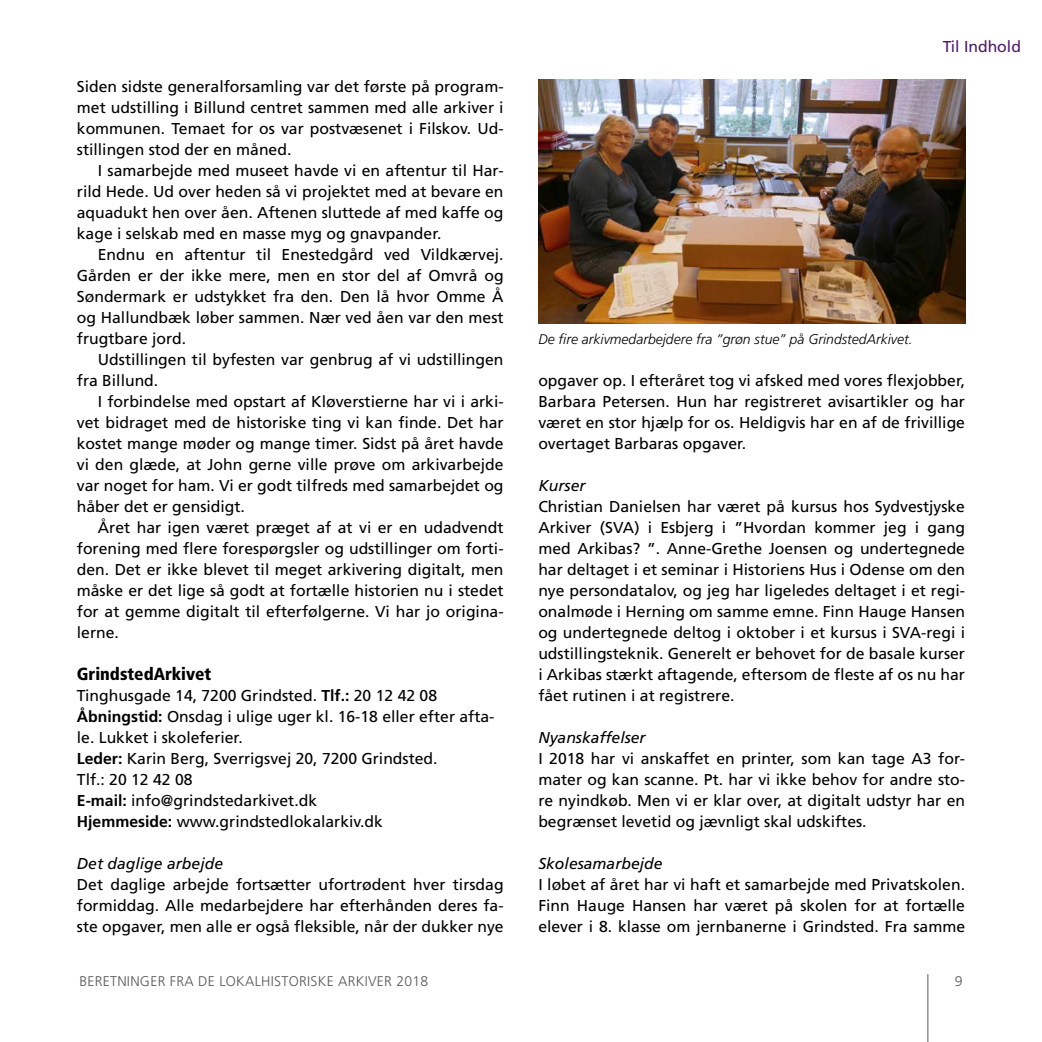
<style>
.page{position:relative;width:1042px;height:1042px;background:#fff}
.page>*{position:absolute;margin:0;border:0;box-sizing:border-box;transform-origin:0 0}
.t1{font:900 condensed 17.5px "Frutiger";color:#000}
.t2{font:15.75px/21px "Frutiger";color:#000;text-align:justify}
.t3{font:italic 15.75px "Frutiger";color:#000}
.t4{font:15.75px "Frutiger";color:#4b1a66}
.t5{font:italic 300 14px "Frutiger";color:#000}
.t6{font:300 14px "Frutiger";letter-spacing:.02em;color:#575756}
.s1{font-weight:700}
</style>
<div class="page">
<hr style="left:927px;top:974px;width:1px;height:68px;background:#575756">
<img style="left:538px;top:79px;width:427px;height:244px">
<p class="t2" style="left:77px;top:76px;width:428px">Siden sidste generalforsamling var det første på program&shy;met udstilling i Billund centret sammen med alle arkiver i kommunen. Temaet for os var postvæsenet i Filskov. Ud&shy;stillingen stod der en måned.</p>
<p class="t2" style="left:77px;top:160px;width:428px;text-indent:21px">I samarbejde med museet havde vi en aftentur til Har&shy;rild Hede. Ud over heden så vi projektet med at bevare en aquadukt hen over åen. Aftenen sluttede af med kaffe og kage i selskab med en masse myg og gnavpander.</p>
<p class="t2" style="left:77px;top:244px;width:428px;text-indent:21px">Endnu en aftentur til Enestedgård ved Vildkærvej.<br>Gården er der ikke mere, men en stor del af Omvrå og Søndermark er udstykket fra den. Den lå hvor Omme Å og Hallundbæk løber sammen. Nær ved åen var den mest frugtbare jord.</p>
<p class="t2" style="left:77px;top:349px;width:428px;text-indent:21px">Udstillingen til byfesten var genbrug af vi udstillingen fra Billund.</p>
<p class="t2" style="left:77px;top:391px;width:428px;text-indent:21px">I forbindelse med opstart af Kløverstierne har vi i arki&shy;vet bidraget med de historiske ting vi kan finde. Det har kostet mange møder og mange timer. Sidst på året havde vi den glæde, at John gerne ville prøve om arkivarbejde var noget for ham. Vi er godt tilfreds med samarbejdet og håber det er gensidigt.</p>
<p class="t2" style="left:77px;top:517px;width:428px;text-indent:21px">Året har igen været præget af at vi er en udadvendt forening med flere forespørgsler og udstillinger om forti&shy;den. Det er ikke blevet til meget arkivering digitalt, men måske er det lige så godt at fortælle historien nu i stedet for at gemme digitalt til efterfølgerne. Vi har jo origina&shy;lerne.</p>
<p class="t1" style="left:77px;top:663px;width:136px">GrindstedArkivet</p>
<p class="t2" style="left:77px;top:685px;width:419px;text-align:left">Tinghusgade 14, 7200 Grindsted. <span class="s1">Tlf.:</span> 20 12 42 08<br><span class="s1">Åbningstid:</span> Onsdag i ulige uger kl. 16-18 eller efter afta&shy;le. Lukket i skoleferier.<br><span class="s1">Leder:</span> Karin Berg, Sverrigsvej 20, 7200 Grindsted.<br>Tlf.: 20 12 42 08<br><span class="s1">E-mail:</span> info@grindstedarkivet.dk<br><span class="s1">Hjemmeside:</span> www.grindstedlokalarkiv.dk</p>
<p class="t3" style="left:77px;top:854px;width:148px">Det daglige arbejde</p>
<p class="t2" style="left:77px;top:874px;width:428px">Det daglige arbejde fortsætter ufortrødent hver tirsdag formiddag. Alle medarbejdere har efterhånden deres fa&shy;ste opgaver, men alle er også fleksible, når der dukker nye</p>
<p class="t4" style="left:943px;top:37px;width:80px">Til Indhold</p>
<p class="t5" style="left:538px;top:331px;width:376px">De fire arkivmedarbejdere fra ”grøn stue” på GrindstedArkivet.</p>
<p class="t2" style="left:538px;top:370px;width:428px">opgaver op. I efteråret tog vi afsked med vores flexjobber, Barbara Petersen. Hun har registreret avisartikler og har været en stor hjælp for os. Heldigvis har en af de frivillige overtaget Barbaras opgaver.</p>
<p class="t3" style="left:538px;top:476px;width:49px">Kurser</p>
<p class="t2" style="left:538px;top:496px;width:428px">Christian Danielsen har været på kursus hos Sydvestjyske Arkiver (SVA) i Esbjerg i ”Hvordan kommer jeg i gang med Arkibas? ”. Anne-Grethe Joensen og undertegnede har deltaget i et seminar i Historiens Hus i Odense om den nye persondatalov, og jeg har ligeledes deltaget i et regi&shy;onalmøde i Herning om samme emne. Finn Hauge Hansen og undertegnede deltog i oktober i et kursus i SVA-regi i udstillingsteknik. Generelt er behovet for de basale kurser i Arkibas stærkt aftagende, eftersom de fleste af os nu har fået rutinen i at registrere.</p>
<p class="t3" style="left:538px;top:728px;width:109px">Nyanskaffelser</p>
<p class="t2" style="left:538px;top:748px;width:428px">I 2018 har vi anskaffet en printer, som kan tage A3 for&shy;mater og kan scanne. Pt. har vi ikke behov for andre sto&shy;re nyindkøb. Men vi er klar over, at digitalt udstyr har en begrænset levetid og jævnligt skal udskiftes.</p>
<p class="t3" style="left:538px;top:854px;width:126px">Skolesamarbejde</p>
<p class="t2" style="left:538px;top:874px;width:428px">I løbet af året har vi haft et samarbejde med Privatskolen.<br>Finn Hauge Hansen har været på skolen for at fortælle elever i 8. klasse om jernbanerne i Grindsted. Fra samme</p>
<p class="t6" style="left:79px;top:973px;width:350px">BERETNINGER FRA DE LOKALHISTORISKE ARKIVER 2018</p>
<p class="t6" style="left:955px;top:973px;width:9px">9</p>
</div>
